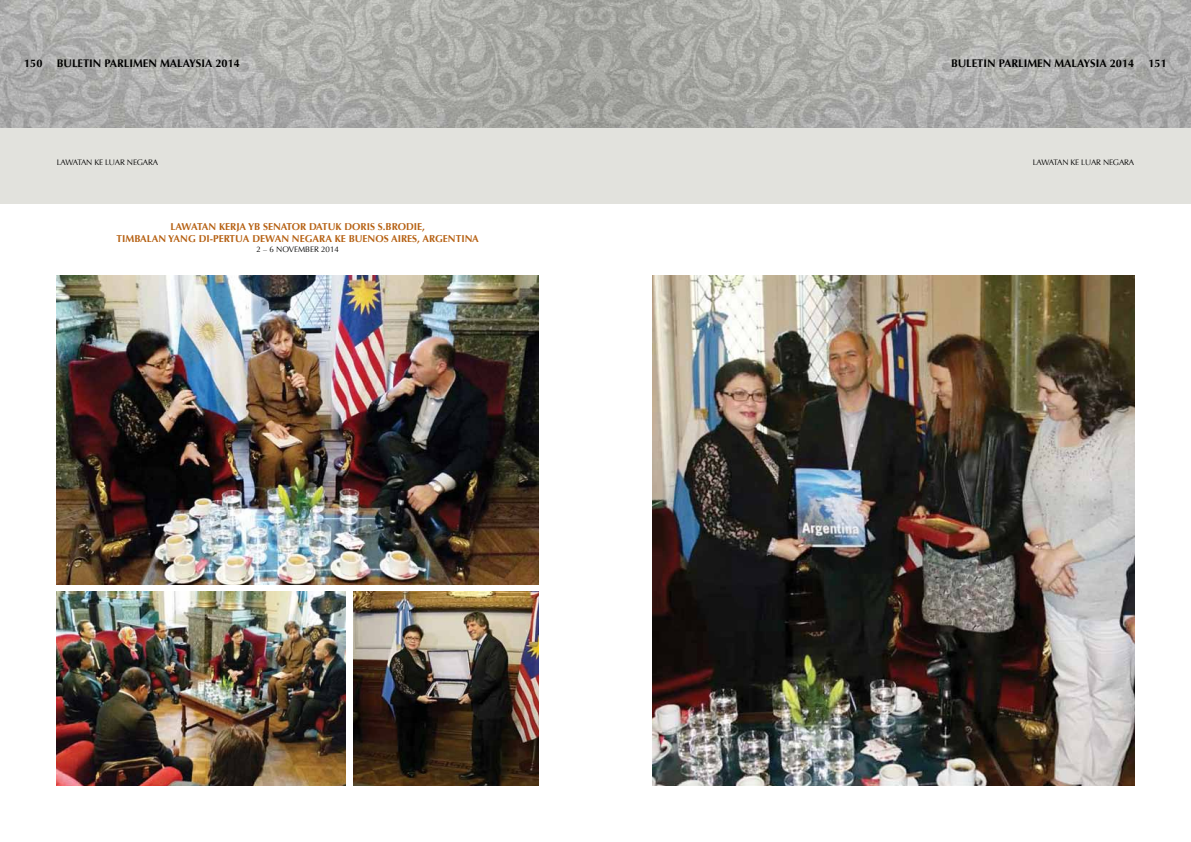
<style>
.page{position:relative;width:1191px;height:842px;background:#fff}
.page>*{position:absolute;margin:0;border:0;box-sizing:border-box;transform-origin:0 0}
.t1{font:700 11px "Optima";color:#000}
.t2{font:700 10px/12px "Optima";color:#b66113;text-align:center}
.t3{font:8px "Optima";letter-spacing:-.02em;color:#000}
.t4{font:8px "Optima";color:#000}
</style>
<div class="page">
<div style="left:0;top:128px;width:595px;height:76px;background:#e2e2dd"></div>
<div style="left:595px;top:128px;width:596px;height:76px;background:#e2e2dd"></div>
<img style="left:0;top:0;width:1191px;height:128px">
<img style="left:57px;top:591px;width:289px;height:194px">
<img style="left:353px;top:591px;width:186px;height:194px">
<img style="left:652px;top:275px;width:482px;height:510px">
<img style="left:57px;top:275px;width:482px;height:309px">
<p class="t1" style="left:24px;top:57px;width:20px">150</p>
<p class="t1" style="left:57px;top:57px;width:185px">BULETIN PARLIMEN MALAYSIA 2014</p>
<p class="t1" style="left:951px;top:57px;width:185px">BULETIN PARLIMEN MALAYSIA 2014</p>
<p class="t1" style="left:1148px;top:57px;width:20px">151</p>
<p class="t3" style="left:57px;top:157px;width:103px">LAWATAN KE LUAR NEGARA</p>
<p class="t3" style="left:1032px;top:157px;width:103px">LAWATAN KE LUAR NEGARA</p>
<p class="t2" style="left:117px;top:221px;width:364px">LAWATAN KERJA YB SENATOR DATUK DORIS S.BRODIE,<br>TIMBALAN YANG DI-PERTUA DEWAN NEGARA KE BUENOS AIRES, ARGENTINA</p>
<p class="t4" style="left:256px;top:245px;width:84px">2 – 6 NOVEMBER 2014</p>
</div>
